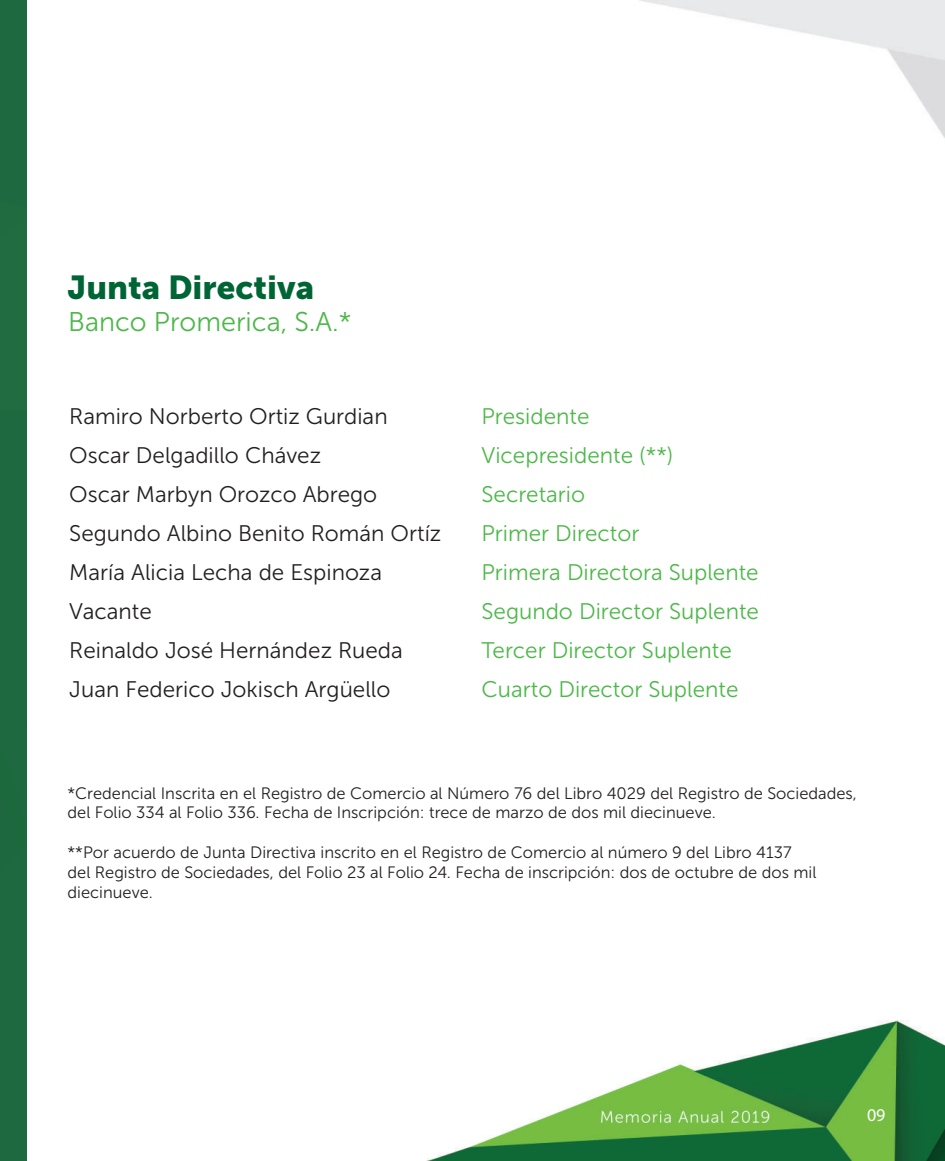
<style>
.page{position:relative;width:945px;height:1161px;background:#fff}
.page>*{position:absolute;margin:0;border:0;box-sizing:border-box;transform-origin:0 0}
.t1{font:33px "Museo Sans 900";color:#006535}
.t2{font:27px "Museo Sans 300";color:#4cb848}
.t3{font:22.5px/39px "Museo Sans 300";color:#231f20}
.t4{font:22.5px/39px "Museo Sans 300";color:#4cb848}
.t5{font:18px "Myriad Pro";color:#fff}
.t6{font:16.5px/19.8px "Museo Sans 300";color:#231f20}
</style>
<div class="page">
<img style="left:426px;top:0;width:519px;height:1161px">
<div style="left:0;top:0;width:27px;height:1161px;background:#1e693f"></div>
<h1 class="t1" style="left:68px;top:269px;width:248px">Junta Directiva</h1>
<h2 class="t2" style="left:68px;top:307px;width:285px">Banco Promerica, S.A.*</h2>
<h3 class="t3" style="left:69px;top:397px;width:374px">Ramiro Norberto Ortiz Gurdian<br>Oscar Delgadillo Chávez<br>Oscar Marbyn Orozco Abrego<br>Segundo Albino Benito Román Ortíz<br>María Alicia Lecha de Espinoza<br>Vacante<br>Reinaldo José Hernández Rueda<br>Juan Federico Jokisch Argüello</h3>
<h3 class="t4" style="left:482px;top:397px;width:279px">Presidente<br>Vicepresidente (**)<br>Secretario<br>Primer Director<br>Primera Directora Suplente<br>Segundo Director Suplente<br>Tercer Director Suplente<br>Cuarto Director Suplente</h3>
<p class="t6" style="left:68px;top:783px;width:791px">*Credencial Inscrita en el Registro de Comercio al Número 76 del Libro 4029 del Registro de Sociedades, del Folio 334 al Folio 336. Fecha de Inscripción: trece de marzo de dos mil diecinueve.</p>
<p class="t6" style="left:68px;top:843px;width:751px">**Por acuerdo de Junta Directiva inscrito en el Registro de Comercio al número 9 del Libro 4137 del Registro de Sociedades, del Folio 23 al Folio 24. Fecha de inscripción: dos de octubre de dos mil diecinueve.</p>
<p class="t5" style="left:867px;top:1104px;width:20px">09</p>
</div>
